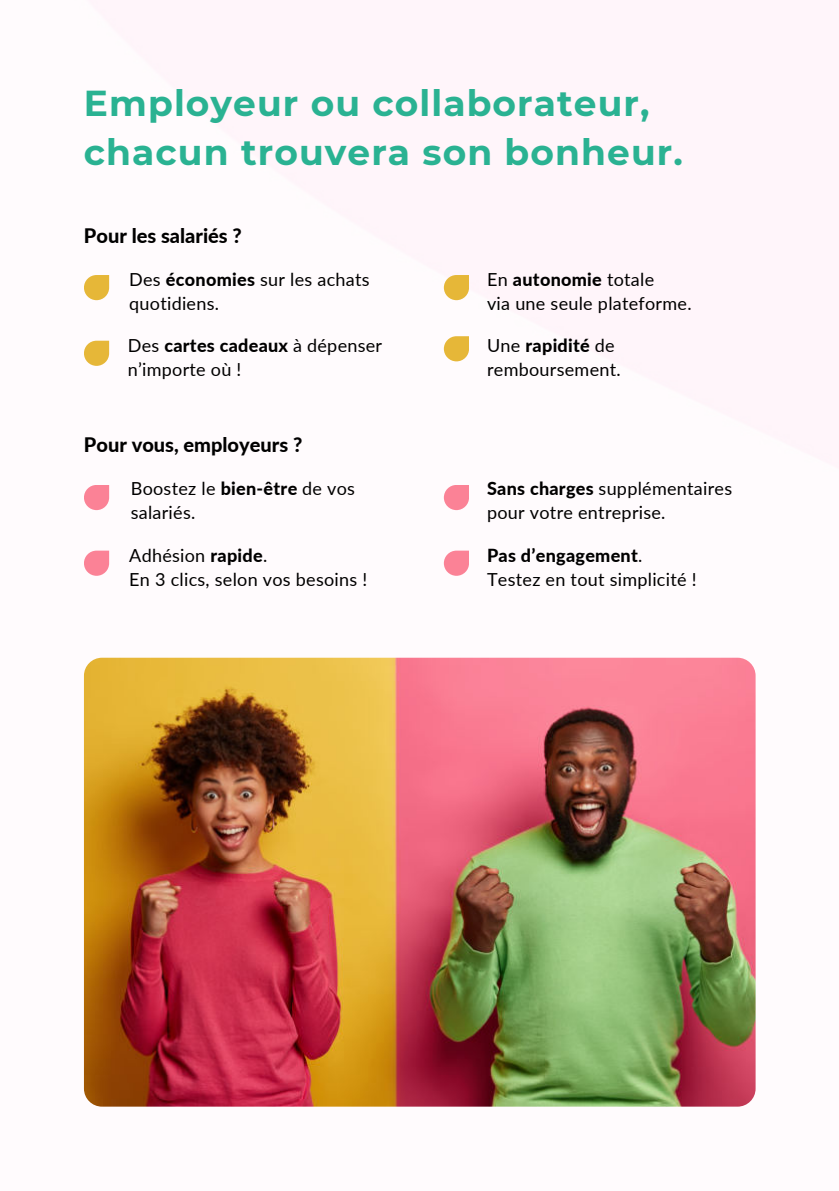
<style>
.page{position:relative;width:839px;height:1191px;background:#fff}
.page>*{position:absolute;margin:0;border:0;box-sizing:border-box;transform-origin:0 0}
.t1{font:700 36px/49.6px "Montserrat";letter-spacing:.03em;color:#2ab292}
.t2{font:800 20px "Lato";color:#000}
.t3{font:18px/24px "Lato";letter-spacing:.015em;color:#000}
.s1{font-weight:800}
</style>
<div class="page">
<img style="left:83px;top:0;width:755px;height:1107px">
<svg style="left:84px;top:275px;width:25px;height:25px"></svg>
<svg style="left:84px;top:341px;width:25px;height:25px"></svg>
<svg style="left:444px;top:275px;width:25px;height:25px"></svg>
<svg style="left:444px;top:336px;width:25px;height:25px"></svg>
<svg style="left:84px;top:485px;width:25px;height:25px"></svg>
<svg style="left:84px;top:551px;width:25px;height:25px"></svg>
<svg style="left:444px;top:485px;width:25px;height:25px"></svg>
<svg style="left:444px;top:551px;width:25px;height:25px"></svg>
<img style="left:84px;top:658px;width:671px;height:449px;border-radius:18px">
<h1 class="t1" style="left:84px;top:77px;width:600px">Employeur ou collaborateur, chacun trouvera son bonheur.</h1>
<p class="t2" style="left:84px;top:221px;width:159px">Pour les salariés ?</p>
<p class="t3" style="left:129px;top:266px;width:242px">Des <span class="s1">économies</span> sur les achats quotidiens.</p>
<p class="t3" style="left:128px;top:333px;width:256px">Des <span class="s1">cartes cadeaux</span> à dépenser n’importe où !</p>
<p class="t2" style="left:84px;top:430px;width:220px">Pour vous, employeurs ?</p>
<p class="t3" style="left:131px;top:476px;width:226px">Boostez le <span class="s1">bien-être</span> de vos salariés.</p>
<p class="t3" style="left:129px;top:543px;width:239px">Adhésion <span class="s1">rapide</span>.<br>En 3 clics, selon vos besoins !</p>
<p class="t3" style="left:487px;top:266px;width:206px">En <span class="s1">autonomie</span> totale<br>via une seule plateforme.</p>
<p class="t3" style="left:487px;top:333px;width:135px">Une <span class="s1">rapidité</span> de remboursement.</p>
<p class="t3" style="left:487px;top:476px;width:246px"><span class="s1">Sans charges</span> supplémentaires pour votre entreprise.</p>
<p class="t3" style="left:487px;top:543px;width:211px"><span class="s1">Pas d’engagement</span>.<br>Testez en tout simplicité !</p>
</div>
